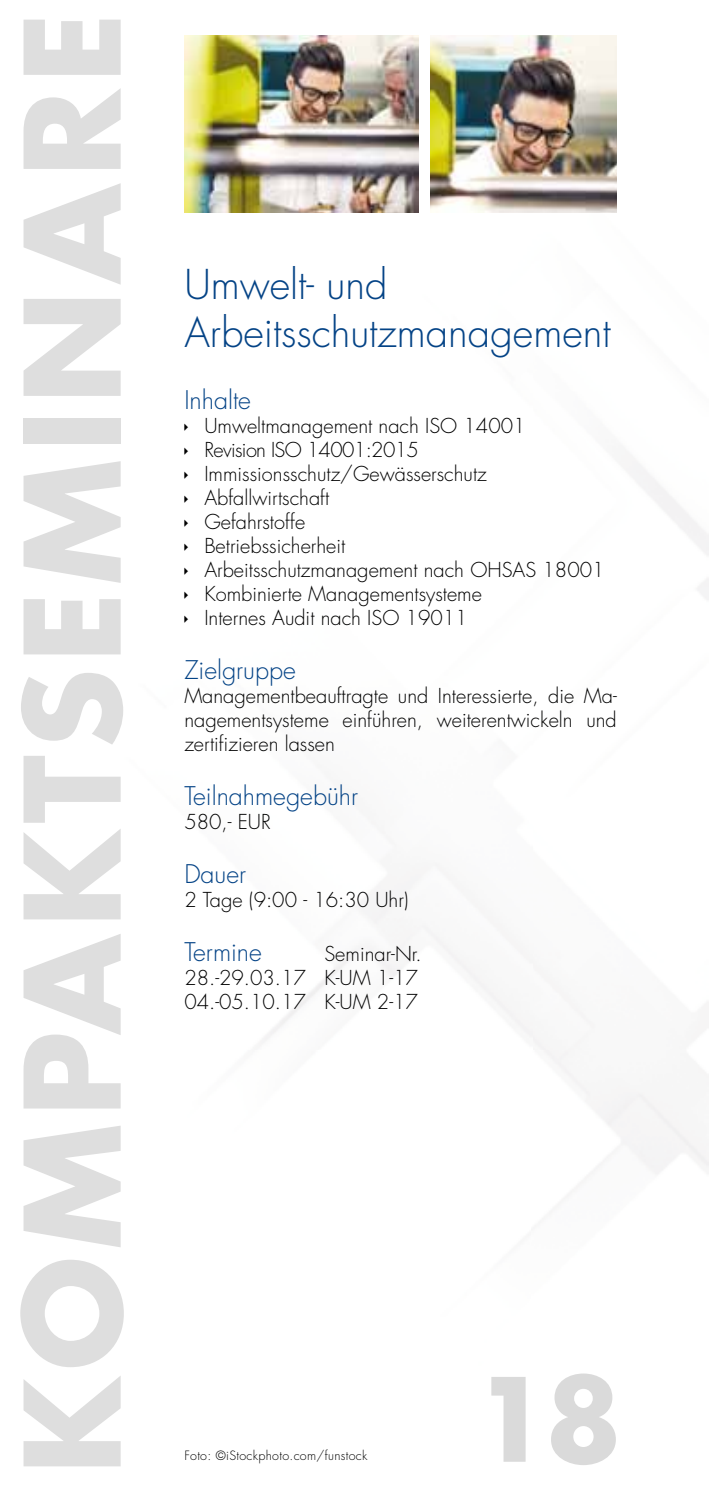
<style>
.page{position:relative;width:709px;height:1489px;background:#fff}
.page>*{position:absolute;margin:0;border:0;box-sizing:border-box;transform-origin:0 0}
.t1{font:700 128.75px "Futura Std";letter-spacing:.05em;color:#dedede}
.t2{font:700 112.5px "Futura Std";color:#dadada}
.t3{font:300 40px/48px "Futura Std";color:#044386}
.t4{font:300 25px "Futura Std";color:#044386}
.t5{font:300 20px/24px "Futura Std";color:#000}
.t6{font:300 12.5px "Futura Std";letter-spacing:.025em;color:#000}
</style>
<div class="page">
<img style="left:184px;top:35px;width:235px;height:178px">
<img style="left:430px;top:35px;width:187px;height:178px">
<h1 class="t1" style="left:-13px;top:1474px;width:1463px;rotate:-90deg">KOMPAKTSEMINARE</h1>
<h3 class="t3" style="left:184px;top:261px;width:428px">Umwelt- und<br>Arbeitsschutzmanagement</h3>
<p class="t4" style="left:184px;top:384px;width:68px">Inhalte</p>
<p class="t5" style="left:204px;top:414px;width:402px">Umweltmanagement nach ISO 14001<br>Revision ISO 14001:2015<br>Immissionsschutz/Gewässerschutz<br>Abfallwirtschaft<br>Gefahrstoffe<br>Betriebssicherheit<br>Arbeitsschutzmanagement nach OHSAS 18001<br>Kombinierte Managementsysteme<br>Internes Audit nach ISO 19011</p>
<p class="t4" style="left:184px;top:654px;width:113px">Zielgruppe</p>
<p class="t5" style="left:184px;top:684px;width:434px;text-align:justify">Managementbeauftragte und Interessierte, die Ma&shy;nagementsysteme einführen, weiterentwickeln und zertifizieren lassen</p>
<p class="t4" style="left:184px;top:780px;width:175px">Teilnahmegebühr</p>
<p class="t5" style="left:184px;top:810px;width:88px">580,- EUR</p>
<p class="t4" style="left:184px;top:858px;width:63px">Dauer</p>
<p class="t5" style="left:184px;top:888px;width:226px">2 Tage (9:00 - 16:30 Uhr)</p>
<p class="t4" style="left:184px;top:936px;width:79px">Termine</p>
<p class="t5" style="left:184px;top:942px;width:239px;text-indent:140px">Seminar-Nr.<br>28.-29.03.17 K-UM 1-17<br>04.-05.10.17 K-UM 2-17</p>
<p class="t6" style="left:184px;top:1447px;width:185px">Foto: ©iStockphoto.com/funstock</p>
<h2 class="t2" style="left:473px;top:1344px;width:150px">18</h2>
</div>
